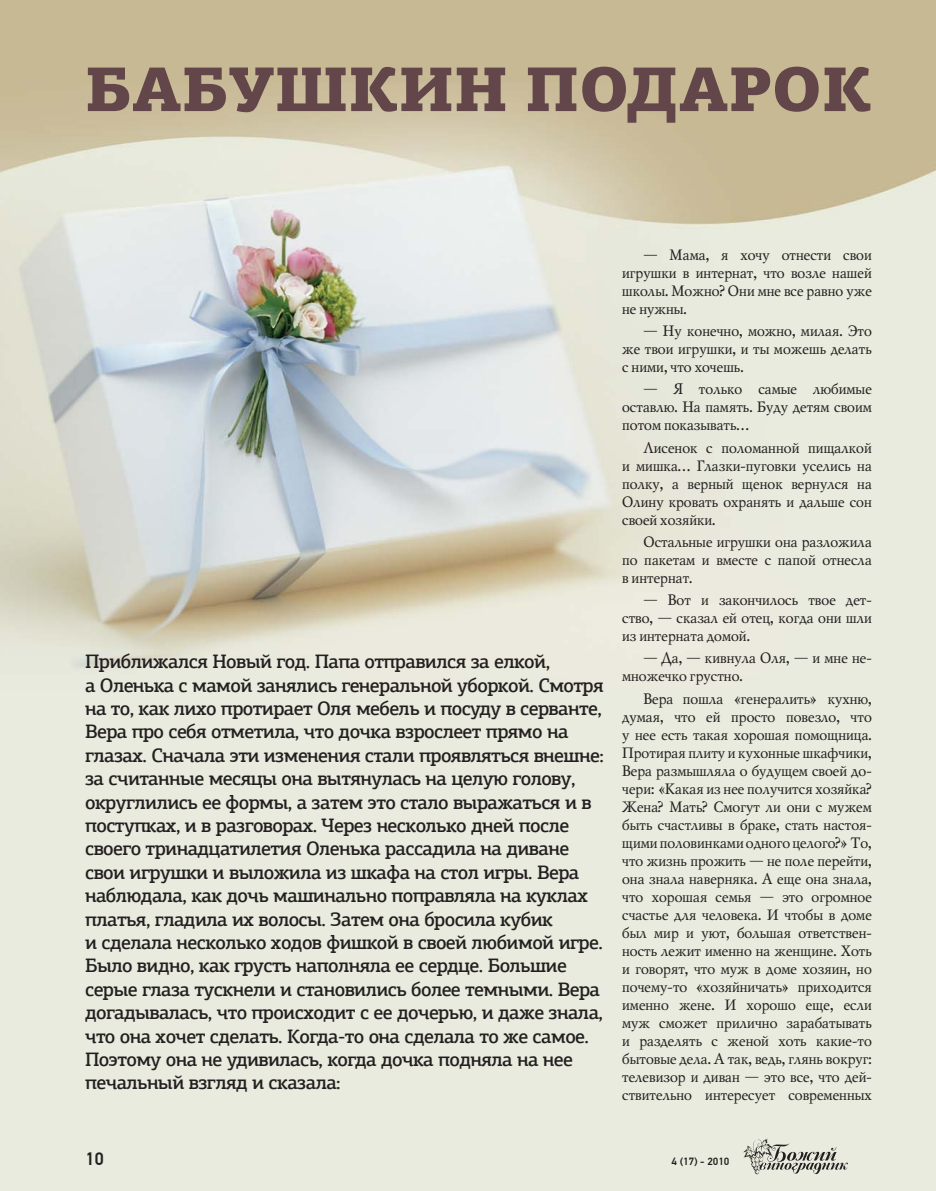
<style>
.page{position:relative;width:936px;height:1191px;background:#fff}
.page>*{position:absolute;margin:0;border:0;box-sizing:border-box;transform-origin:0 0}
.t1{font:900 63px "PF Agora Slab Pro";color:#63464a}
.t2{font:500 19.5px/23.4px "PF Agora Slab Pro";letter-spacing:-.03em;color:#231f20}
.t3{font:500 18px "PF Din Text Pro";color:#231f20}
.t4{font:15px/18px "Mysl C";letter-spacing:-.04em;color:#231f20;text-align:justify}
.t5{font:500 10.5px "PF Din Text Pro";color:#231f20}
</style>
<div class="page">
<img style="left:0;top:0;width:935px;height:1190px">
<img style="left:935px;top:0;width:1px;height:1190px">
<svg style="left:743px;top:1138px;width:104px;height:36px;background:#c0c0b6"></svg>
<h1 class="t1" style="left:85px;top:64px;width:788px">БАБУШКИН ПОДАРОК</h1>
<p class="t2" style="left:85px;top:651px;width:520px">Приближался Новый год. Папа отправился за елкой,<br>а Оленька с мамой занялись генеральной уборкой. Смотря на то, как лихо протирает Оля мебель и посуду в серванте, Вера про себя отметила, что дочка взрослеет прямо на глазах. Сначала эти изменения стали проявляться внешне: за считанные месяцы она вытянулась на целую голову, округлились ее формы, а затем это стало выражаться и в поступках, и в разговорах. Через несколько дней после своего тринадцатилетия Оленька рассадила на диване свои игрушки и выложила из шкафа на стол игры. Вера наблюдала, как дочь машинально поправляла на куклах платья, гладила их волосы. Затем она бросила кубик<br>и сделала несколько ходов фишкой в своей любимой игре.<br>Было видно, как грусть наполняла ее сердце. Большие серые глаза тускнели и становились более темными. Вера догадывалась, что происходит с ее дочерью, и даже знала, что она хочет сделать. Когда-то она сделала то же самое.<br>Поэтому она не удивилась, когда дочка подняла на нее печальный взгляд и сказала:</p>
<p class="t4" style="left:621px;top:247px;width:252px;text-indent:21px">— Мама, я хочу отнести свои игрушки в интернат, что возле нашей школы. Можно? Они мне все равно уже не нужны.</p>
<p class="t4" style="left:621px;top:323px;width:252px;text-indent:21px">— Ну конечно, можно, милая. Это же твои игрушки, и ты можешь делать с ними, что хочешь.</p>
<p class="t4" style="left:621px;top:381px;width:252px;text-indent:21px">— Я только самые любимые оставлю. На память. Буду детям своим потом показывать…</p>
<p class="t4" style="left:621px;top:439px;width:252px;text-indent:21px">Лисенок с поломанной пищалкой и мишка… Глазки-пуговки уселись на полку, а верный щенок вернулся на Олину кровать охранять и дальше сон своей хозяйки.</p>
<p class="t4" style="left:621px;top:534px;width:252px;text-indent:21px">Остальные игрушки она разложила по пакетам и вместе с папой отнесла в интернат.</p>
<p class="t4" style="left:621px;top:592px;width:252px;text-indent:21px">— Вот и закончилось твое дет&shy;ство, — сказал ей отец, когда они шли из интерната домой.</p>
<p class="t4" style="left:621px;top:650px;width:252px;text-indent:21px">— Да, — кивнула Оля, — и мне не&shy;множечко грустно.</p>
<p class="t4" style="left:621px;top:690px;width:252px;text-indent:21px">Вера пошла «генералить» кухню, думая, что ей просто повезло, что у нее есть такая хорошая помощница.<br>Протирая плиту и кухонные шкафчики, Вера размышляла о будущем своей до&shy;чери: «Какая из нее получится хозяйка?<br>Жена? Мать? Смогут ли они с мужем быть счастливы в браке, стать настоя&shy;щими половинками одного целого?» То, что жизнь прожить — не поле перейти, она знала наверняка. А еще она знала, что хорошая семья — это огромное счастье для человека. И чтобы в доме был мир и уют, большая ответствен&shy;ность лежит именно на женщине. Хоть и говорят, что муж в доме хозяин, но почему-то «хозяйничать» приходится именно жене. И хорошо еще, если муж сможет прилично зарабатывать и разделять с женой хоть какие-то бытовые дела. А так, ведь, глянь вокруг: телевизор и диван — это все, что дей&shy;ствительно интересует современных</p>
<p class="t3" style="left:85px;top:1151px;width:20px">10</p>
<p class="t5" style="left:671px;top:1156px;width:59px">4 (17) - 2010</p>
</div>
